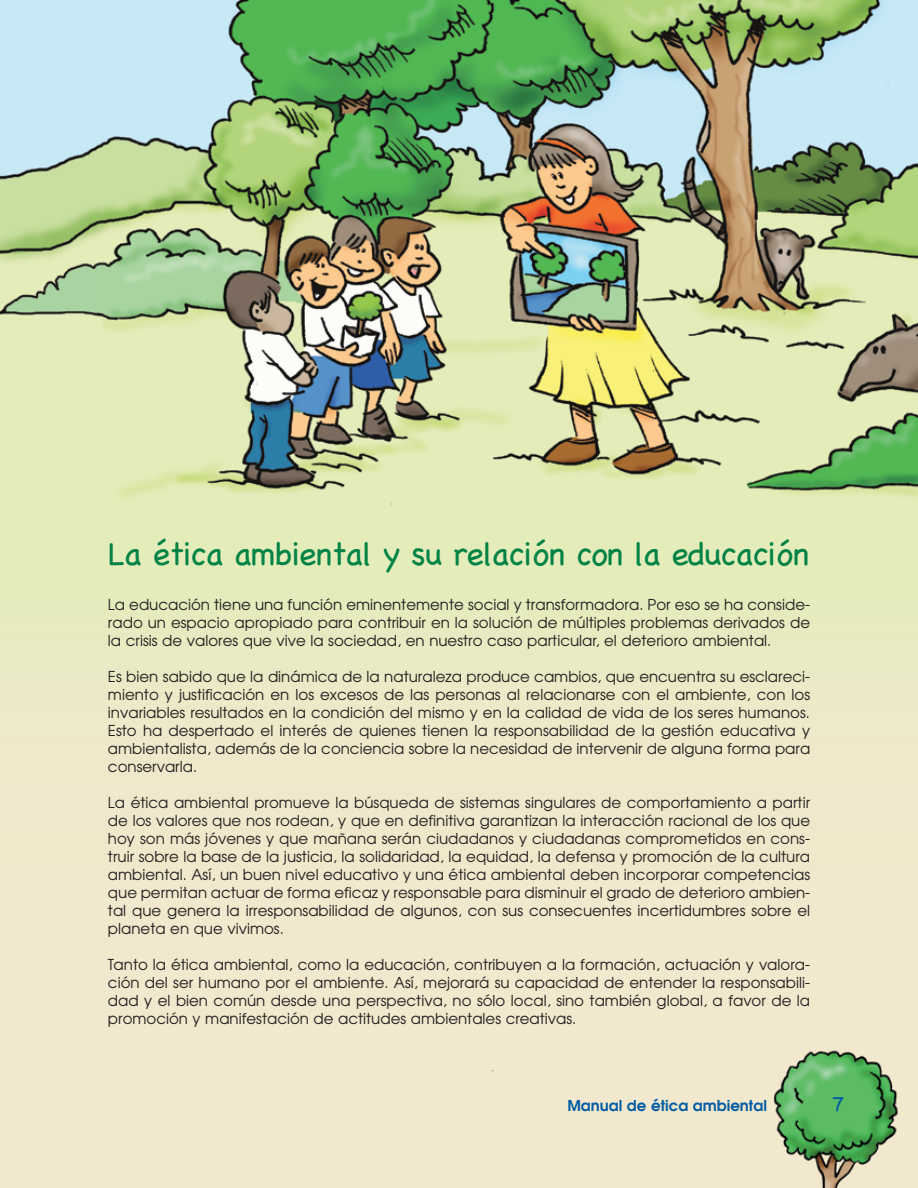
<style>
.page{position:relative;width:918px;height:1188px;background:#fff}
.page>*{position:absolute;margin:0;border:0;box-sizing:border-box;transform-origin:0 0}
.t1{font:33px "Chalkboard";letter-spacing:-.03em;color:#008345}
.t2{font:21px "Chalkboard";color:#015ca3}
.t3{font:15px/18px "Avant Garde";color:#231f20;text-align:justify}
.t4{font:600 15px "Avant Garde";color:#015ca3}
</style>
<div class="page">
<img style="left:0;top:0;width:918px;height:1188px">
<h1 class="t1" style="left:108px;top:533px;width:703px">La ética ambiental y su relación con la educación</h1>
<p class="t3" style="left:108px;top:596px;width:704px">La educación tiene una función eminentemente social y transformadora. Por eso se ha conside&shy;rado un espacio apropiado para contribuir en la solución de múltiples problemas derivados de la crisis de valores que vive la sociedad, en nuestro caso particular, el deterioro ambiental.</p>
<p class="t3" style="left:108px;top:668px;width:704px">Es bien sabido que la dinámica de la naturaleza produce cambios, que encuentra su esclareci&shy;miento y justificación en los excesos de las personas al relacionarse con el ambiente, con los invariables resultados en la condición del mismo y en la calidad de vida de los seres humanos.<br>Esto ha despertado el interés de quienes tienen la responsabilidad de la gestión educativa y ambientalista, además de la conciencia sobre la necesidad de intervenir de alguna forma para conservarla.</p>
<p class="t3" style="left:108px;top:794px;width:704px">La ética ambiental promueve la búsqueda de sistemas singulares de comportamiento a partir de los valores que nos rodean, y que en definitiva garantizan la interacción racional de los que hoy son más jóvenes y que mañana serán ciudadanos y ciudadanas comprometidos en cons&shy;truir sobre la base de la justicia, la solidaridad, la equidad, la defensa y promoción de la cultura ambiental. Así, un buen nivel educativo y una ética ambiental deben incorporar competencias que permitan actuar de forma eficaz y responsable para disminuir el grado de deterioro ambien&shy;tal que genera la irresponsabilidad de algunos, con sus consecuentes incertidumbres sobre el planeta en que vivimos.</p>
<p class="t3" style="left:108px;top:956px;width:704px">Tanto la ética ambiental, como la educación, contribuyen a la formación, actuación y valora&shy;ción del ser humano por el ambiente. Así, mejorará su capacidad de entender la responsabili&shy;dad y el bien común desde una perspectiva, no sólo local, sino también global, a favor de la promoción y manifestación de actitudes ambientales creativas.</p>
<p class="t4" style="left:567px;top:1095px;width:201px">Manual de ética ambiental</p>
<h2 class="t2" style="left:832px;top:1091px;width:13px">7</h2>
</div>
